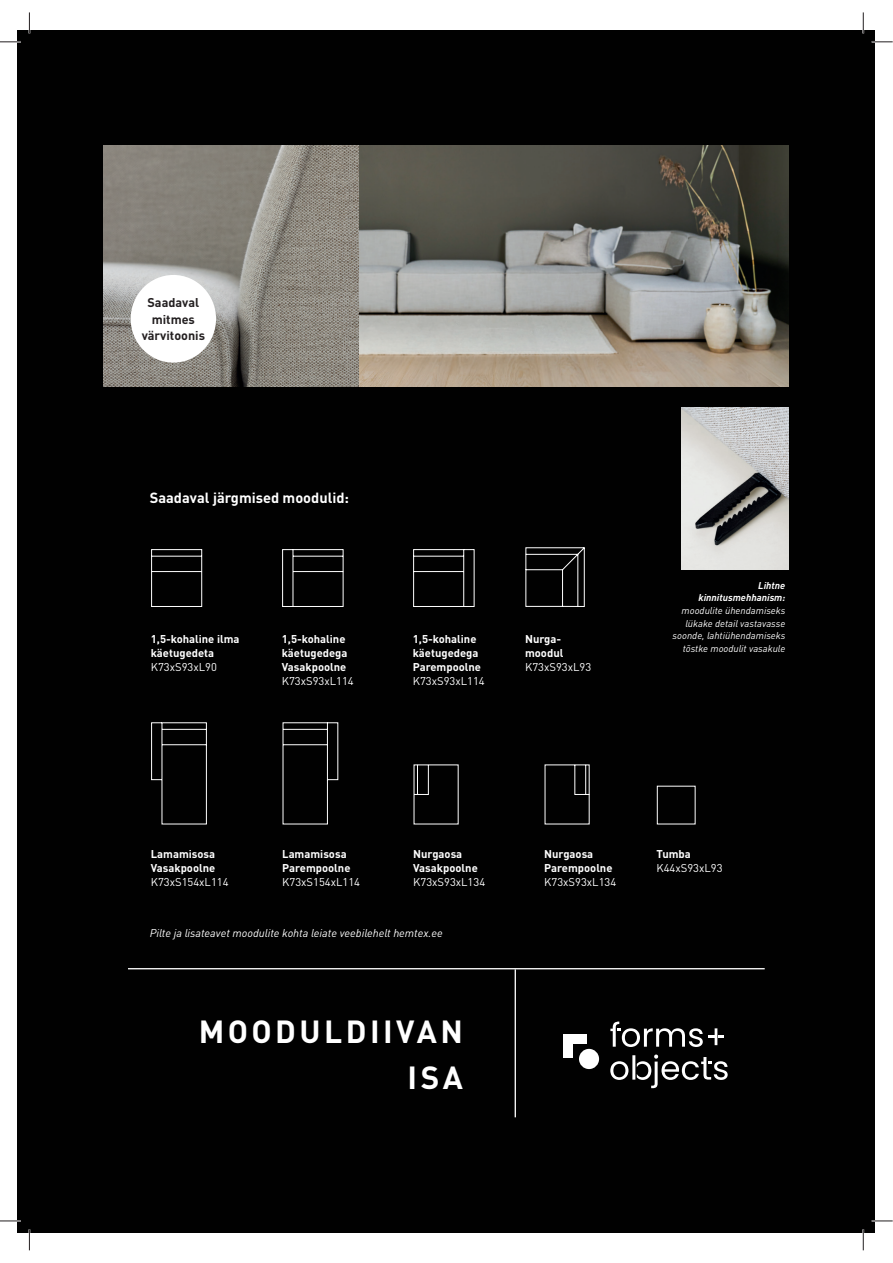
<style>
.page{position:relative;width:893px;height:1263px;background:#fff}
.page>*{position:absolute;margin:0;border:0;box-sizing:border-box;transform-origin:0 0}
.t1{font:700 31.65px/45.2px "DINOT";letter-spacing:.11em;color:#fff;text-align:right}
.t2{font:700 14.55px "DINOT";color:#fff}
.t3{font:700 12.6px/16.8px "DINOT";color:#231f20;text-align:center}
.t4{font:700 11.25px/14px "DINOT";color:#fff}
.t5{font:11.25px "DINOT";color:#fff}
.t6{font:italic 11.25px "DINOT";color:#fff}
.t7{font:italic 9.75px/12.6px "DINOT";color:#fff;text-align:right}
.t8{font:italic 700 9.75px/12.6px "DINOT";color:#fff;text-align:right}
</style>
<div class="page">
<div style="left:18px;top:30px;width:857px;height:1203px;background:#010101"></div>
<img style="left:104px;top:145px;width:685px;height:242px">
<div style="left:131px;top:275px;width:85px;height:88px;background:#fff;border-radius:50%"></div>
<svg style="left:610px;top:1055px;width:118px;height:33px"></svg>
<svg style="left:610px;top:1022px;width:114px;height:25px"></svg>
<div style="left:579px;top:1049px;width:20px;height:20px;background:#fff;border-radius:50%"></div>
<div style="left:563px;top:1034px;width:10px;height:23px;background:#fff"></div>
<div style="left:563px;top:1034px;width:24px;height:9px;background:#fff"></div>
<hr style="left:515px;top:969px;width:1px;height:148px;background:#fff">
<hr style="left:128px;top:968px;width:637px;height:1px;background:#fff">
<img style="left:681px;top:408px;width:108px;height:162px">
<svg style="left:151px;top:547px;width:545px;height:278px"></svg>
<hr style="left:0;top:41px;width:21px;height:2px;background:#fff">
<hr style="left:872px;top:41px;width:21px;height:2px;background:#fff">
<hr style="left:0;top:1220px;width:21px;height:2px;background:#fff">
<hr style="left:872px;top:1220px;width:21px;height:2px;background:#fff">
<hr style="left:862px;top:12px;width:2px;height:21px;background:#fff">
<hr style="left:862px;top:1229px;width:2px;height:21px;background:#fff">
<svg style="left:0;top:42px;width:21px;height:1px"></svg>
<svg style="left:872px;top:42px;width:21px;height:1px"></svg>
<svg style="left:0;top:1221px;width:21px;height:1px"></svg>
<svg style="left:872px;top:1221px;width:21px;height:1px"></svg>
<svg style="left:29px;top:12px;width:1px;height:21px"></svg>
<svg style="left:29px;top:1229px;width:1px;height:21px"></svg>
<svg style="left:863px;top:12px;width:1px;height:21px"></svg>
<svg style="left:863px;top:1229px;width:1px;height:21px"></svg>
<p class="t3" style="left:142px;top:295px;width:65px">Saadaval mitmes värvitoonis</p>
<p class="t2" style="left:150px;top:492px;width:201px">Saadaval järgmised moodulid:</p>
<p class="t4" style="left:151px;top:634px;width:90px">1,5-kohaline ilma käetugedeta</p>
<p class="t5" style="left:151px;top:663px;width:68px">K73xS93xL90</p>
<p class="t4" style="left:282px;top:634px;width:67px">1,5-kohaline käetugedega<br>Vasakpoolne</p>
<p class="t5" style="left:282px;top:677px;width:73px">K73xS93xL114</p>
<p class="t4" style="left:413px;top:634px;width:70px">1,5-kohaline käetugedega<br>Parempoolne</p>
<p class="t5" style="left:413px;top:677px;width:73px">K73xS93xL114</p>
<p class="t4" style="left:525px;top:634px;width:40px">Nurga&shy;moodul</p>
<p class="t5" style="left:525px;top:663px;width:68px">K73xS93xL93</p>
<p class="t8" style="left:698px;top:579px;width:88px">Lihtne kinnitusmehhanism:</p>
<p class="t7" style="left:672px;top:604px;width:114px">moodulite ühendamiseks lükake detail vastavasse soonde, lahtiühendamiseks tõstke moodulit vasakule</p>
<p class="t4" style="left:151px;top:849px;width:66px">Lamamisosa<br>Vasakpoolne</p>
<p class="t5" style="left:151px;top:878px;width:79px">K73xS154xL114</p>
<p class="t4" style="left:282px;top:849px;width:70px">Lamamisosa<br>Parempoolne</p>
<p class="t5" style="left:282px;top:878px;width:79px">K73xS154xL114</p>
<p class="t4" style="left:413px;top:849px;width:66px">Nurgaosa<br>Vasakpoolne</p>
<p class="t5" style="left:413px;top:878px;width:73px">K73xS93xL134</p>
<p class="t6" style="left:150px;top:927px;width:294px">Pilte ja lisateavet moodulite kohta leiate veebilehelt hemtex.ee</p>
<h1 class="t1" style="left:199px;top:1013px;width:266px">MOODULDIIVAN<br>ISA</h1>
<p class="t4" style="left:544px;top:849px;width:70px">Nurgaosa<br>Parempoolne</p>
<p class="t5" style="left:544px;top:878px;width:73px">K73xS93xL134</p>
<p class="t4" style="left:656px;top:849px;width:36px">Tumba</p>
<p class="t5" style="left:656px;top:864px;width:68px">K44xS93xL93</p>
</div>
